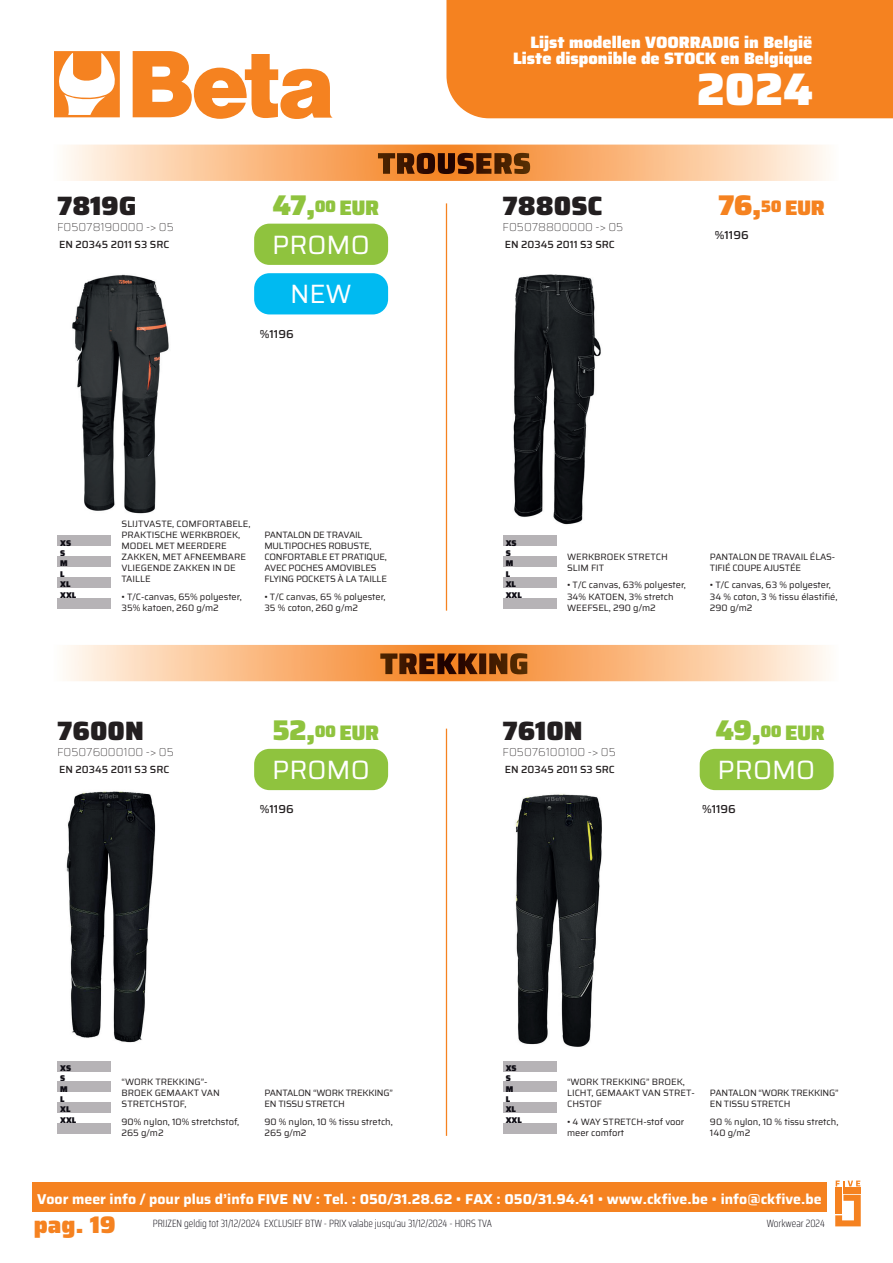
<style>
.page{position:relative;width:893px;height:1263px;background:#fff}
.page>*{position:absolute;margin:0;border:0;box-sizing:border-box;transform-origin:0 0}
.t1{font:900 45.75px "Saira";color:#fff}
.t2{font:900 28.5px "Saira";color:#8fc33e}
.t3{font:900 28.5px "Saira";color:#f58220}
.t4{font:900 26.55px "Saira";color:#231f20}
.t5{font:26.55px "Saira";color:#fff}
.t6{font:900 24px "Saira";color:#f58220}
.t7{font:900 16.5px/16.5px "Saira";color:#fff;text-align:right}
.t8{font:700 14.25px "Saira";color:#fff}
.t9{font:100 11.55px "Saira";color:#231f20}
.t10{font:500 11.55px "Saira";color:#231f20}
.t11{font:200 10.5px "Saira Condensed";color:#0e0c14}
.t12{font:500 10.35px "Saira";color:#231f20}
.t13{font:9.3px/11.1px "Saira";color:#231f20}
.t14{font:9.3px/11.1px "Saira";letter-spacing:-.02em;color:#231f20}
.t15{font:900 8.25px/10.4px "Saira";color:#0e0c14}
.s1{font-size:16.65px}
.s2{font-size:21px}
</style>
<div class="page">
<div style="left:446px;top:0;width:447px;height:118px;background:#f58220"></div>
<svg style="left:54px;top:51px;width:66px;height:66px"></svg>
<svg style="left:133px;top:51px;width:200px;height:68px"></svg>
<div style="left:32px;top:1182px;width:794px;height:30px;background:#f58220"></div>
<div style="left:835px;top:1187px;width:7px;height:27px;background:#f58220"></div>
<div style="left:843px;top:1187px;width:18px;height:6px;background:#f58220"></div>
<svg style="left:835px;top:1195px;width:26px;height:31px"></svg>
<svg style="left:836px;top:1180px;width:24px;height:6px"></svg>
<img style="left:72px;top:274px;width:97px;height:240px">
<img style="left:66px;top:791px;width:90px;height:252px">
<svg style="left:66px;top:145px;width:761px;height:36px;background:#fac08e"></svg>
<img style="left:378px;top:153px;width:152px;height:21px">
<svg style="left:66px;top:645px;width:761px;height:36px;background:#fac08e"></svg>
<img style="left:380px;top:653px;width:147px;height:21px">
<div style="left:57px;top:577px;width:54px;height:11px;background:#b6b3b6"></div>
<div style="left:57px;top:1103px;width:54px;height:10px;background:#b6b3b6"></div>
<div style="left:57px;top:598px;width:54px;height:10px;background:#b6b3b6"></div>
<div style="left:57px;top:1123px;width:54px;height:10px;background:#b6b3b6"></div>
<div style="left:57px;top:536px;width:54px;height:10px;background:#b6b3b6"></div>
<div style="left:57px;top:1061px;width:54px;height:10px;background:#b6b3b6"></div>
<div style="left:57px;top:557px;width:54px;height:10px;background:#b6b3b6"></div>
<div style="left:57px;top:1082px;width:54px;height:10px;background:#b6b3b6"></div>
<div style="left:254px;top:224px;width:134px;height:41px;background:#8fc33e;border-radius:15px"></div>
<div style="left:254px;top:749px;width:134px;height:41px;background:#8fc33e;border-radius:15px"></div>
<img style="left:513px;top:274px;width:88px;height:251px">
<div style="left:503px;top:577px;width:53px;height:11px;background:#b6b3b6"></div>
<div style="left:503px;top:598px;width:53px;height:10px;background:#b6b3b6"></div>
<div style="left:503px;top:536px;width:53px;height:10px;background:#b6b3b6"></div>
<div style="left:503px;top:557px;width:53px;height:10px;background:#b6b3b6"></div>
<img style="left:515px;top:793px;width:87px;height:254px">
<div style="left:503px;top:1103px;width:53px;height:10px;background:#b6b3b6"></div>
<div style="left:503px;top:1123px;width:53px;height:10px;background:#b6b3b6"></div>
<div style="left:503px;top:1061px;width:53px;height:10px;background:#b6b3b6"></div>
<div style="left:503px;top:1082px;width:53px;height:10px;background:#b6b3b6"></div>
<div style="left:700px;top:749px;width:134px;height:41px;background:#8fc33e;border-radius:15px"></div>
<hr style="left:446px;top:203px;width:1px;height:408px;background:#f58220">
<hr style="left:446px;top:729px;width:1px;height:407px;background:#f58220">
<div style="left:254px;top:273px;width:134px;height:41px;background:#00baf1;border-radius:15px"></div>
<h3 class="t7" style="left:513px;top:34px;width:301px">Lijst modellen VOORRADIG in België<br>Liste disponible de STOCK en Belgique</h3>
<h1 class="t1" style="left:697px;top:53px;width:118px">2024</h1>
<h3 class="t4" style="left:57px;top:184px;width:81px">7819G</h3>
<p class="t9" style="left:57px;top:217px;width:118px">F05078190000 -&gt; 05</p>
<p class="t12" style="left:59px;top:236px;width:112px">EN 20345 2011 S3 SRC</p>
<h2 class="t2" style="left:272px;top:182px;width:108px">47,<span class="s1">00</span> <span class="s2">EUR</span></h2>
<h3 class="t5" style="left:272px;top:225px;width:99px">PROMO</h3>
<h3 class="t4" style="left:503px;top:184px;width:102px">7880SC</h3>
<p class="t12" style="left:505px;top:236px;width:112px">EN 20345 2011 S3 SRC</p>
<p class="t9" style="left:503px;top:217px;width:122px">F05078800000 -&gt; 05</p>
<h2 class="t3" style="left:718px;top:182px;width:108px">76,<span class="s1">50</span> <span class="s2">EUR</span></h2>
<p class="t10" style="left:715px;top:226px;width:35px">%1196</p>
<h3 class="t5" style="left:290px;top:274px;width:63px">NEW</h3>
<p class="t10" style="left:260px;top:325px;width:35px">%1196</p>
<p class="t15" style="left:60px;top:538px;width:12px">XS</p>
<p class="t15" style="left:60px;top:548px;width:7px">S</p>
<p class="t15" style="left:60px;top:558px;width:9px">M</p>
<p class="t15" style="left:60px;top:569px;width:6px">L</p>
<p class="t15" style="left:60px;top:579px;width:12px">XL</p>
<p class="t15" style="left:60px;top:589px;width:18px">XXL</p>
<p class="t13" style="left:122px;top:518px;width:130px">SLIJTVASTE, COMFORTABELE,<br>PRAKTISCHE WERKBROEK,<br>MODEL MET MEERDERE<br>ZAKKEN, MET AFNEEMBARE<br>VLIEGENDE ZAKKEN IN DE<br>TAILLE</p>
<p class="t13" style="left:122px;top:591px;width:122px">• T/C-canvas, 65% polyester,<br>35% katoen, 260 g/m2</p>
<p class="t14" style="left:264px;top:529px;width:124px">PANTALON DE TRAVAIL<br>MULTIPOCHES ROBUSTE,<br>CONFORTABLE ET PRATIQUE,<br>AVEC POCHES AMOVIBLES<br>FLYING POCKETS À LA TAILLE</p>
<p class="t13" style="left:264px;top:591px;width:123px">• T/C canvas, 65 % polyester,<br>35 % coton, 260 g/m2</p>
<p class="t15" style="left:506px;top:538px;width:12px">XS<br>S<br>M<br>L</p>
<p class="t15" style="left:506px;top:579px;width:18px">XL<br>XXL</p>
<p class="t13" style="left:567px;top:551px;width:102px">WERKBROEK STRETCH<br>SLIM FIT</p>
<p class="t13" style="left:567px;top:579px;width:120px">• T/C canvas, 63% polyester,<br>34% KATOEN, 3% stretch<br>WEEFSEL, 290 g/m2</p>
<p class="t14" style="left:710px;top:551px;width:127px">PANTALON DE TRAVAIL ÉLAS-<br>TIFIÉ COUPE AJUSTÉE</p>
<p class="t13" style="left:710px;top:579px;width:129px">• T/C canvas, 63 % polyester,<br>34 % coton, 3 % tissu élastifié,<br>290 g/m2</p>
<h3 class="t4" style="left:57px;top:709px;width:88px">7600N</h3>
<p class="t9" style="left:57px;top:743px;width:118px">F05076000100 -&gt; 05</p>
<p class="t12" style="left:59px;top:762px;width:112px">EN 20345 2011 S3 SRC</p>
<h2 class="t2" style="left:272px;top:707px;width:109px">52,<span class="s1">00</span> <span class="s2">EUR</span></h2>
<h3 class="t5" style="left:272px;top:750px;width:99px">PROMO</h3>
<h3 class="t4" style="left:503px;top:709px;width:81px">7610N</h3>
<p class="t12" style="left:505px;top:762px;width:112px">EN 20345 2011 S3 SRC</p>
<p class="t9" style="left:503px;top:743px;width:115px">F05076100100 -&gt; 05</p>
<h2 class="t2" style="left:715px;top:707px;width:111px">49,<span class="s1">00</span> <span class="s2">EUR</span></h2>
<h3 class="t5" style="left:718px;top:750px;width:99px">PROMO</h3>
<p class="t10" style="left:260px;top:800px;width:35px">%1196</p>
<p class="t10" style="left:702px;top:800px;width:35px">%1196</p>
<p class="t15" style="left:60px;top:1063px;width:12px">XS</p>
<p class="t15" style="left:60px;top:1073px;width:7px">S</p>
<p class="t15" style="left:60px;top:1083px;width:9px">M</p>
<p class="t15" style="left:60px;top:1094px;width:6px">L</p>
<p class="t15" style="left:60px;top:1104px;width:12px">XL</p>
<p class="t15" style="left:60px;top:1115px;width:18px">XXL</p>
<p class="t13" style="left:122px;top:1076px;width:100px">“WORK TREKKING”-<br>BROEK GEMAAKT VAN<br>STRETCHSTOF,</p>
<p class="t13" style="left:122px;top:1116px;width:119px">90% nylon, 10% stretchstof,<br>265 g/m2</p>
<p class="t14" style="left:264px;top:1087px;width:130px">PANTALON “WORK TREKKING”<br>EN TISSU STRETCH</p>
<p class="t13" style="left:264px;top:1116px;width:130px">90 % nylon, 10 % tissu stretch,<br>265 g/m2</p>
<p class="t15" style="left:506px;top:1063px;width:12px">XS<br>S<br>M<br>L</p>
<p class="t15" style="left:506px;top:1104px;width:18px">XL<br>XXL</p>
<p class="t13" style="left:567px;top:1076px;width:129px">“WORK TREKKING” BROEK,<br>LICHT, GEMAAKT VAN STRET-<br>CHSTOF</p>
<p class="t13" style="left:567px;top:1116px;width:119px">• 4 WAY STRETCH-stof voor meer comfort</p>
<p class="t14" style="left:710px;top:1087px;width:130px">PANTALON “WORK TREKKING”<br>EN TISSU STRETCH</p>
<p class="t13" style="left:710px;top:1116px;width:130px">90 % nylon, 10 % tissu stretch,<br>140 g/m2</p>
<h3 class="t8" style="left:37px;top:1188px;width:786px">Voor meer info / pour plus d’info FIVE NV : Tel. : 050/31.28.62 • FAX : 050/31.94.41 • www.ckfive.be • info@ckfive.be</h3>
<h3 class="t6" style="left:34px;top:1205px;width:84px">pag. 19</h3>
<p class="t11" style="left:153px;top:1215px;width:341px">PRIJZEN geldig tot 31/12/2024 EXCLUSIEF BTW - PRIX valabe jusqu’au 31/12/2024 - HORS TVA</p>
<p class="t11" style="left:767px;top:1215px;width:60px">Workwear 2024</p>
</div>
